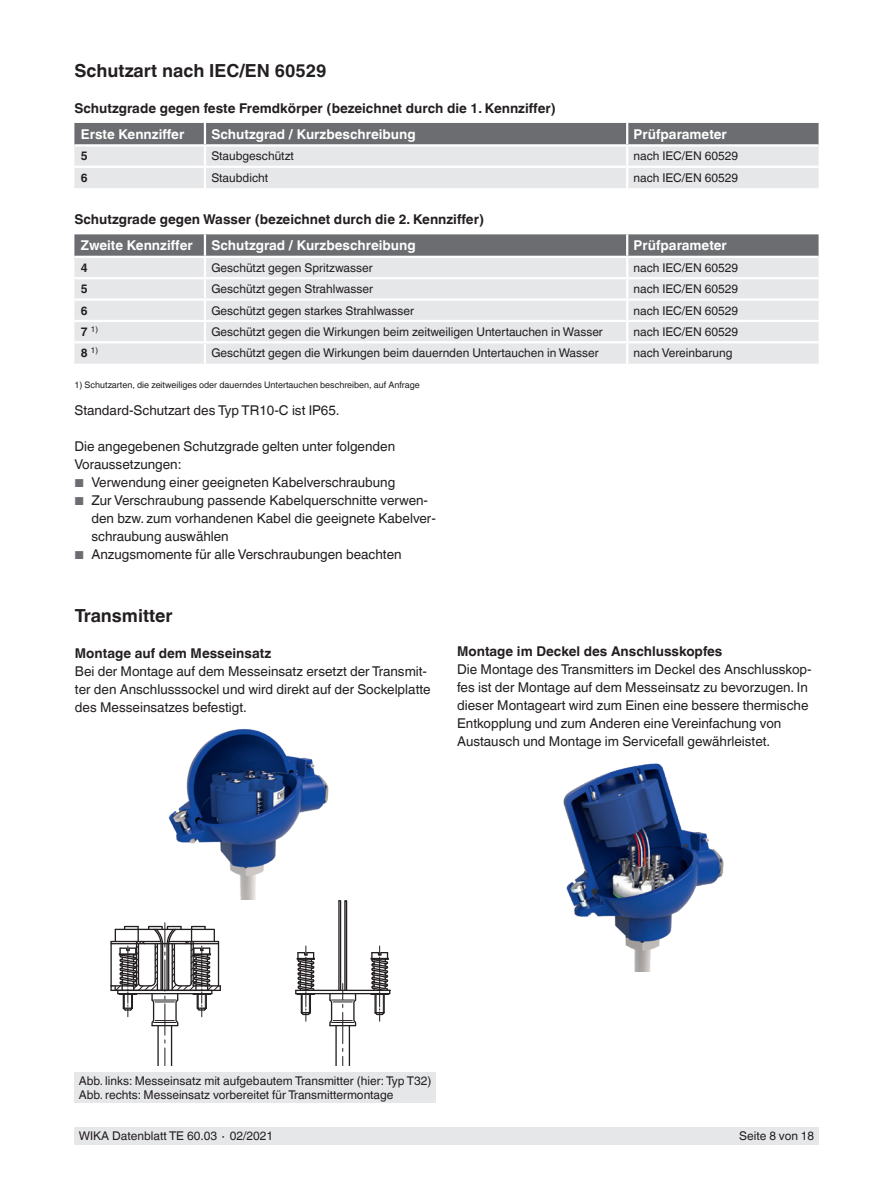
<style>
.page{position:relative;width:893px;height:1188px;background:#fff}
.page>*{position:absolute;margin:0;border:0;box-sizing:border-box;transform-origin:0 0}
.t1{font:700 18px "Helvetica World";color:#231f20}
.t2{font:13.5px/18px "Helvetica World";color:#231f20}
.t3{font:700 13.5px "Helvetica World";color:#231f20}
.t4{font:700 13.5px "Helvetica World";color:#fff}
.t5{font:12px/13.5px "Helvetica World";color:#231f20}
.t6{font:700 12px "Helvetica World";color:#231f20}
.t7{font:9px "Helvetica World";color:#231f20}
.t8{font:8.1px "Helvetica World";color:#231f20}
.s1{font-weight:700;font-size:12px}
.s2{font-size:11.55px;color:#6c6d70}
</style>
<div class="page">
<div style="left:74px;top:1128px;width:745px;height:17px;background:#e6e7e9"></div>
<hr style="left:296px;top:993px;width:94px;height:1px;background:#231f20">
<hr style="left:296px;top:990px;width:94px;height:1px;background:#231f20">
<hr style="left:335px;top:1026px;width:2px;height:40px;background:#231f20">
<hr style="left:349px;top:1026px;width:1px;height:40px;background:#231f20">
<hr style="left:342px;top:1012px;width:1px;height:32px;background:#231f20">
<svg style="left:342px;top:1048px;width:1px;height:18px"></svg>
<svg style="left:295px;top:946px;width:20px;height:75px"></svg>
<svg style="left:370px;top:946px;width:20px;height:75px"></svg>
<svg style="left:328px;top:900px;width:29px;height:127px"></svg>
<hr style="left:157px;top:1026px;width:2px;height:40px;background:#231f20">
<hr style="left:171px;top:1026px;width:1px;height:40px;background:#231f20">
<hr style="left:165px;top:1004px;width:1px;height:31px;background:#231f20">
<svg style="left:165px;top:1040px;width:1px;height:26px"></svg>
<hr style="left:110px;top:942px;width:2px;height:48px;background:#231f20">
<svg style="left:111px;top:923px;width:110px;height:104px"></svg>
<img style="left:563px;top:763px;width:161px;height:209px">
<img style="left:168px;top:729px;width:161px;height:170px">
<div style="left:348px;top:895px;width:51px;height:17px;background:#fff"></div>
<div style="left:74px;top:1072px;width:362px;height:31px;background:#e6e7e9"></div>
<svg style="left:74px;top:123px;width:745px;height:65px;background:#bbbcbf"></svg>
<hr style="left:74px;top:166px;width:131px;height:2px;background:#fff">
<hr style="left:205px;top:166px;width:422px;height:2px;background:#fff">
<hr style="left:204px;top:168px;width:2px;height:20px;background:#fff">
<hr style="left:627px;top:166px;width:192px;height:2px;background:#fff">
<hr style="left:626px;top:168px;width:2px;height:20px;background:#fff">
<hr style="left:74px;top:144px;width:131px;height:3px;background:#fff">
<hr style="left:205px;top:144px;width:422px;height:3px;background:#fff">
<hr style="left:627px;top:144px;width:192px;height:3px;background:#fff">
<div style="left:74px;top:343px;width:745px;height:21px;background:#e6e7e9"></div>
<svg style="left:74px;top:234px;width:745px;height:107px;background:#cfd0d2"></svg>
<hr style="left:204px;top:343px;width:2px;height:21px;background:#fff">
<hr style="left:626px;top:343px;width:2px;height:21px;background:#fff">
<hr style="left:74px;top:256px;width:131px;height:2px;background:#fff">
<hr style="left:205px;top:256px;width:422px;height:2px;background:#fff">
<hr style="left:627px;top:256px;width:192px;height:2px;background:#fff">
<h1 class="t1" style="left:74px;top:60px;width:254px">Schutzart nach IEC/EN 60529</h1>
<p class="t3" style="left:74px;top:100px;width:483px">Schutzgrade gegen feste Fremdkörper (bezeichnet durch die 1. Kennziffer)</p>
<p class="t4" style="left:81px;top:126px;width:105px">Erste Kennziffer</p>
<p class="t4" style="left:211px;top:126px;width:206px">Schutzgrad / Kurzbeschreibung</p>
<p class="t4" style="left:634px;top:126px;width:95px">Prüfparameter</p>
<p class="t6" style="left:81px;top:149px;width:8px">5</p>
<p class="t5" style="left:211px;top:149px;width:84px">Staubgeschützt</p>
<p class="t5" style="left:634px;top:149px;width:106px">nach IEC/EN 60529</p>
<p class="t6" style="left:81px;top:171px;width:8px">6</p>
<p class="t5" style="left:211px;top:171px;width:58px">Staubdicht</p>
<p class="t5" style="left:634px;top:171px;width:106px">nach IEC/EN 60529</p>
<p class="t3" style="left:74px;top:212px;width:411px">Schutzgrade gegen Wasser (bezeichnet durch die 2. Kennziffer)</p>
<p class="t4" style="left:81px;top:238px;width:113px">Zweite Kennziffer</p>
<p class="t4" style="left:211px;top:238px;width:206px">Schutzgrad / Kurzbeschreibung</p>
<p class="t4" style="left:634px;top:238px;width:95px">Prüfparameter</p>
<p class="t6" style="left:81px;top:261px;width:8px">4</p>
<p class="t5" style="left:211px;top:261px;width:163px">Geschützt gegen Spritzwasser</p>
<p class="t5" style="left:634px;top:261px;width:106px">nach IEC/EN 60529</p>
<p class="t6" style="left:81px;top:282px;width:8px">5</p>
<p class="t5" style="left:211px;top:282px;width:163px">Geschützt gegen Strahlwasser</p>
<p class="t5" style="left:634px;top:282px;width:106px">nach IEC/EN 60529</p>
<p class="t6" style="left:81px;top:303px;width:8px">6</p>
<p class="t5" style="left:211px;top:304px;width:204px">Geschützt gegen starkes Strahlwasser</p>
<p class="t5" style="left:634px;top:304px;width:106px">nach IEC/EN 60529</p>
<p class="t8" style="left:81px;top:324px;width:19px"><span class="s1">7</span> 1)</p>
<p class="t5" style="left:211px;top:325px;width:393px">Geschützt gegen die Wirkungen beim zeitweiligen Untertauchen in Wasser</p>
<p class="t5" style="left:634px;top:325px;width:106px">nach IEC/EN 60529</p>
<p class="t8" style="left:81px;top:346px;width:19px"><span class="s1">8</span> 1)</p>
<p class="t5" style="left:211px;top:346px;width:389px">Geschützt gegen die Wirkungen beim dauernden Untertauchen in Wasser</p>
<p class="t5" style="left:634px;top:346px;width:100px">nach Vereinbarung</p>
<p class="t7" style="left:74px;top:379px;width:347px">1) Schutzarten, die zeitweiliges oder dauerndes Untertauchen beschreiben, auf Anfrage</p>
<p class="t2" style="left:74px;top:402px;width:267px">Standard-Schutzart des Typ TR10-C ist IP65.</p>
<p class="t2" style="left:74px;top:438px;width:322px">Die angegebenen Schutzgrade gelten unter folgenden<br>Voraussetzungen:</p>
<p class="t2" style="left:74px;top:474px;width:322px"><span class="s2">■</span> Verwendung einer geeigneten Kabelverschraubung</p>
<p class="t2" style="left:91px;top:492px;width:346px;text-indent:-17px"><span class="s2">■</span> Zur Verschraubung passende Kabelquerschnitte verwen&shy;den bzw. zum vorhandenen Kabel die geeignete Kabelver&shy;schraubung auswählen</p>
<p class="t2" style="left:74px;top:546px;width:329px"><span class="s2">■</span> Anzugsmomente für alle Verschraubungen beachten</p>
<h1 class="t1" style="left:75px;top:605px;width:99px">Transmitter</h1>
<p class="t3" style="left:75px;top:645px;width:198px">Montage auf dem Messeinsatz</p>
<p class="t2" style="left:75px;top:662px;width:357px">Bei der Montage auf dem Messeinsatz ersetzt der Transmit&shy;ter den Anschlusssockel und wird direkt auf der Sockelplatte des Messeinsatzes befestigt.</p>
<p class="t3" style="left:457px;top:644px;width:267px">Montage im Deckel des Anschlusskopfes</p>
<p class="t2" style="left:457px;top:661px;width:356px">Die Montage des Transmitters im Deckel des Anschlusskop&shy;fes ist der Montage auf dem Messeinsatz zu bevorzugen. In dieser Montageart wird zum Einen eine bessere thermische Entkopplung und zum Anderen eine Vereinfachung von Austausch und Montage im Servicefall gewährleistet.</p>
<p class="t5" style="left:79px;top:1074px;width:354px">Abb. links: Messeinsatz mit aufgebautem Transmitter (hier: Typ T32)<br>Abb. rechts: Messeinsatz vorbereitet für Transmittermontage</p>
<p class="t5" style="left:79px;top:1130px;width:196px">WIKA Datenblatt TE 60.03 ∙ 02/2021</p>
<p class="t5" style="left:739px;top:1130px;width:77px">Seite 8 von 18</p>
</div>
